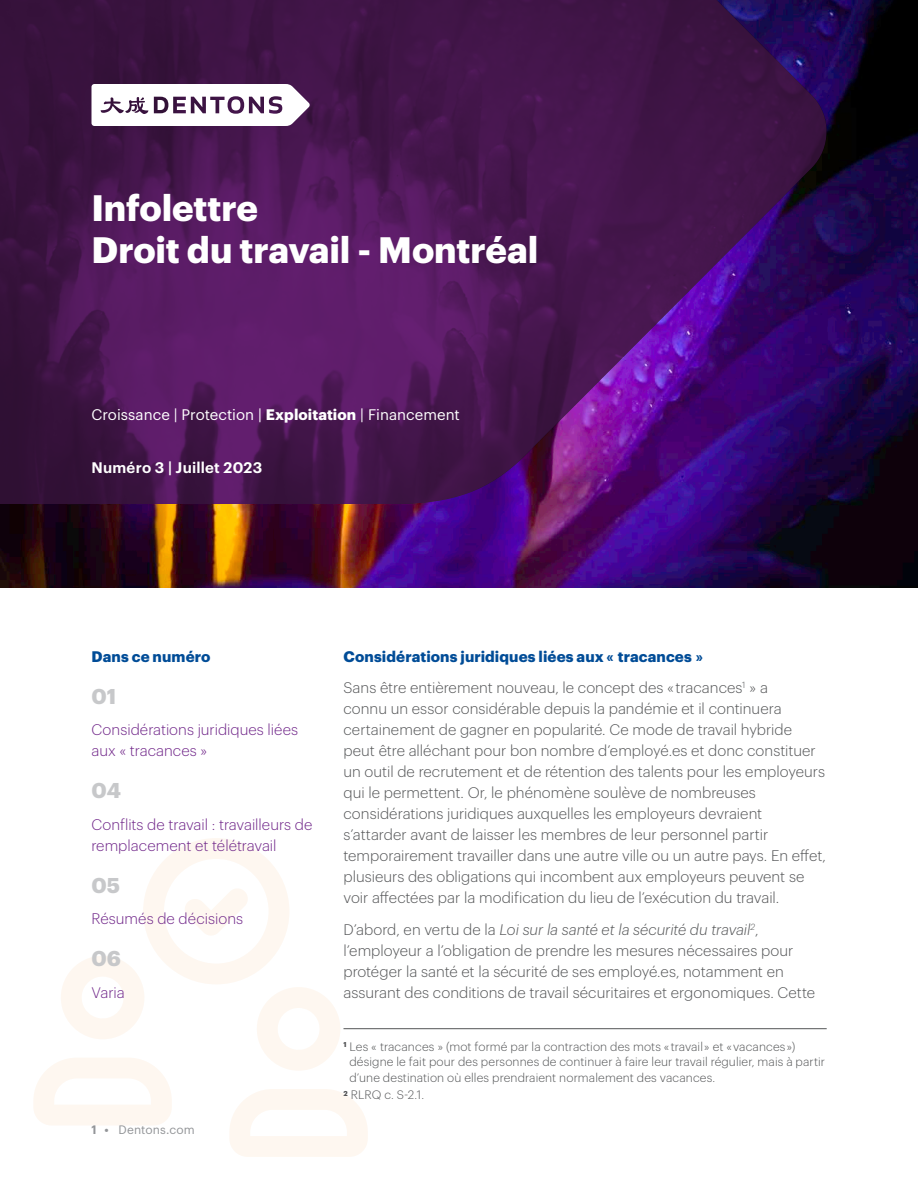
<style>
.page{position:relative;width:918px;height:1188px;background:#fff}
.page>*{position:absolute;margin:0;border:0;box-sizing:border-box;transform-origin:0 0}
.H3-Cover-Title{font:700 36px/42px "Dentons Sans";letter-spacing:-.005em;color:#fff}
.H5-Bold{font:700 21px "Dentons Sans";color:#c7c8ca}
.H6-Body{font:300 15px/21px "Dentons Sans";color:#545557}
.H6-Body-2{font:300 15px/21px "Dentons Sans";color:#702689}
.H6-Bold{font:700 15px "Dentons Sans";letter-spacing:.01em;color:#004c97}
.H6-GPOF-Cover-Ref{font:15px "Dentons Sans";color:#fff}
.H6-Cover-Date{font:600 15px "Dentons Sans";letter-spacing:.015em;color:#fff}
.H7-Footnote-Dark-Grey{font:300 12px "Dentons Sans";letter-spacing:.01em;color:#545557}
.H7-Footer-Left-Regular{font:12px "Dentons Sans";letter-spacing:.015em;color:#939598}
.s1{font-weight:700}
.s2{font-weight:600}
.s3{font-style:italic}
</style>
<div class="page">
<img style="left:0;top:0;width:918px;height:588px">
<svg style="left:0;top:0;width:828px;height:504px;background:#461455"></svg>
<svg style="left:34px;top:838px;width:334px;height:319px"></svg>
<svg style="left:92px;top:84px;width:218px;height:42px"></svg>
<hr style="left:344px;top:1028px;width:483px;height:1px;background:#545557">
<p class="H3-Cover-Title" style="left:92px;top:183px;width:448px">Infolettre<br>Droit du travail - Montréal</p>
<p class="H6-GPOF-Cover-Ref" style="left:92px;top:403px;width:370px">Croissance | Protection | <span class="s1">Exploitation</span> | Financement</p>
<p class="H6-Cover-Date" style="left:92px;top:456px;width:172px">Numéro 3 | Juillet 2023</p>
<p class="H6-Bold" style="left:92px;top:644px;width:121px">Dans ce numéro</p>
<p class="H5-Bold" style="left:92px;top:680px;width:26px">01</p>
<p class="H6-Body-2" style="left:92px;top:718px;width:208px">Considérations juridiques liées aux « tracances »</p>
<p class="H5-Bold" style="left:92px;top:774px;width:31px">04</p>
<p class="H6-Body-2" style="left:92px;top:812px;width:222px">Conflits de travail : travailleurs de remplacement et télétravail</p>
<p class="H5-Bold" style="left:92px;top:869px;width:30px">05</p>
<p class="H6-Body-2" style="left:92px;top:907px;width:153px">Résumés de décisions</p>
<p class="H5-Bold" style="left:92px;top:942px;width:31px">06</p>
<p class="H6-Body-2" style="left:92px;top:980px;width:35px">Varia</p>
<p class="H7-Footer-Left-Regular" style="left:92px;top:1121px;width:105px"><span class="s2">1 •</span> Dentons.com</p>
<p class="H6-Bold" style="left:344px;top:644px;width:361px">Considérations juridiques liées aux « tracances »</p>
<p class="H6-Body" style="left:344px;top:676px;width:484px">Sans être entièrement nouveau, le concept des « tracances<sup>1</sup> » a<br>connu un essor considérable depuis la pandémie et il continuera certainement de gagner en popularité. Ce mode de travail hybride peut être alléchant pour bon nombre d’employé.es et donc constituer un outil de recrutement et de rétention des talents pour les employeurs qui le permettent. Or, le phénomène soulève de nombreuses considérations juridiques auxquelles les employeurs devraient s’attarder avant de laisser les membres de leur personnel partir temporairement travailler dans une autre ville ou un autre pays. En effet, plusieurs des obligations qui incombent aux employeurs peuvent se voir affectées par la modification du lieu de l’exécution du travail.</p>
<p class="H6-Body" style="left:344px;top:917px;width:473px">D’abord, en vertu de la <span class="s3">Loi sur la santé et la sécurité du travail</span><sup>2</sup>, l’employeur a l’obligation de prendre les mesures nécessaires pour protéger la santé et la sécurité de ses employé.es, notamment en assurant des conditions de travail sécuritaires et ergonomiques. Cette</p>
<p class="H7-Footnote-Dark-Grey" style="left:344px;top:1038px;width:453px"><sup>1</sup> Les « tracances » (mot formé par la contraction des mots « travail » et « vacances »)</p>
<p class="H7-Footnote-Dark-Grey" style="left:349px;top:1053px;width:477px">désigne le fait pour des personnes de continuer à faire leur travail régulier, mais à partir</p>
<p class="H7-Footnote-Dark-Grey" style="left:349px;top:1069px;width:367px">d’une destination où elles prendraient normalement des vacances.</p>
<p class="H7-Footnote-Dark-Grey" style="left:344px;top:1086px;width:82px"><sup>2</sup> RLRQ c. S-2.1.</p>
</div>
